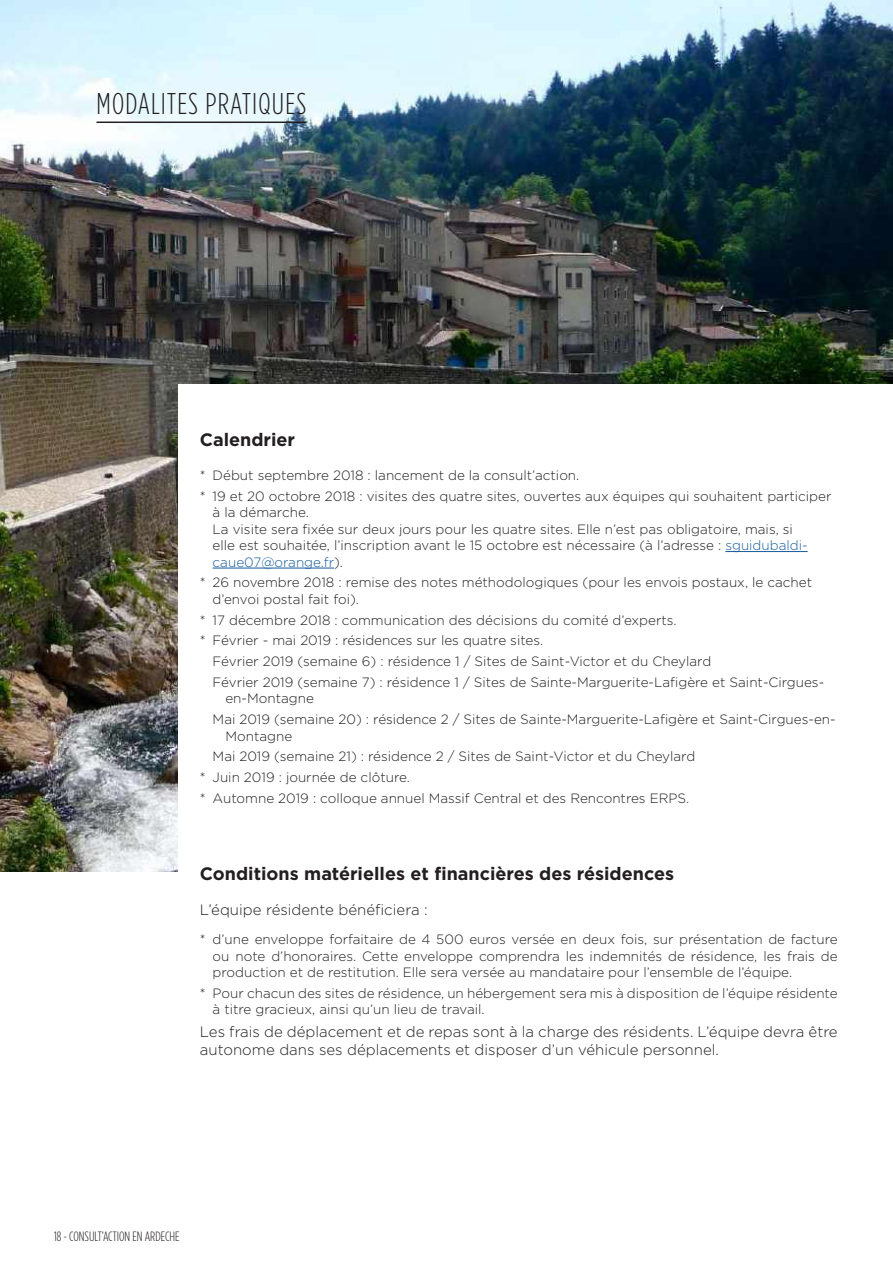
<style>
.page{position:relative;width:893px;height:1263px;background:#fff}
.page>*{position:absolute;margin:0;border:0;box-sizing:border-box;transform-origin:0 0}
.t1{font:300 30px "Gotham Condensed";letter-spacing:.04em;color:#231f20}
.t2{font:700 18px "Gotham";color:#231f20}
.t3{font:300 15px/18px "Gotham";color:#231f20}
.t4{font:300 13.5px/16.5px "Gotham";color:#231f20}
.t5{font:300 13.5px "Gotham Condensed";color:#231f20}
.s1{color:#175d9e}
</style>
<div class="page">
<img style="left:0;top:0;width:893px;height:872px">
<hr style="left:97px;top:122px;width:209px;height:1px;background:#231f20">
<div style="left:179px;top:384px;width:714px;height:825px;background:#fff"></div>
<hr style="left:725px;top:551px;width:83px;height:1px;background:#175d9e">
<hr style="left:213px;top:568px;width:121px;height:1px;background:#175d9e">
<h1 class="t1" style="left:97px;top:87px;width:211px">MODALITES PRATIQUES</h1>
<h2 class="t2" style="left:200px;top:428px;width:97px">Calendrier</h2>
<p class="t4" style="left:200px;top:464px;width:633px;line-height:20.7px">* Début septembre 2018 : lancement de la consult’action.<br>* 19 et 20 octobre 2018 : visites des quatre sites, ouvertes aux équipes qui souhaitent participer</p>
<p class="t4" style="left:213px;top:504px;width:596px">à la démarche.<br>La visite sera fixée sur deux jours pour les quatre sites. Elle n’est pas obligatoire, mais, si elle est souhaitée, l’inscription avant le 15 octobre est nécessaire (à l’adresse : <span class="s1">sguidubaldi&shy;caue07@orange.fr</span>).</p>
<p class="t4" style="left:213px;top:574px;width:601px;text-indent:-13px">* 26 novembre 2018 : remise des notes méthodologiques (pour les envois postaux, le cachet d’envoi postal fait foi).</p>
<p class="t4" style="left:200px;top:609px;width:478px;line-height:20.7px">* 17 décembre 2018 : communication des décisions du comité d’experts. * Février - mai 2019 : résidences sur les quatre sites.</p>
<p class="t4" style="left:213px;top:651px;width:613px;line-height:20.7px">Février 2019 (semaine 6) : résidence 1 / Sites de Saint-Victor et du Cheylard<br>Février 2019 (semaine 7) : résidence 1 / Sites de Sainte-Marguerite-Lafigère et Saint-Cirgues-</p>
<p class="t4" style="left:213px;top:688px;width:624px;line-height:20.7px;text-indent:13px">en-Montagne<br>Mai 2019 (semaine 20) : résidence 2 / Sites de Sainte-Marguerite-Lafigère et Saint-Cirgues-en-</p>
<p class="t4" style="left:225px;top:727px;width:68px">Montagne</p>
<p class="t4" style="left:213px;top:748px;width:484px">Mai 2019 (semaine 21) : résidence 2 / Sites de Saint-Victor et du Cheylard</p>
<p class="t4" style="left:200px;top:769px;width:212px">* Juin 2019 : journée de clôture.</p>
<p class="t4" style="left:200px;top:790px;width:491px">* Automne 2019 : colloque annuel Massif Central et des Rencontres ERPS.</p>
<h2 class="t2" style="left:200px;top:861px;width:476px">Conditions matérielles et financières des résidences</h2>
<p class="t3" style="left:200px;top:900px;width:229px">L’équipe résidente bénéficiera :</p>
<p class="t4" style="left:213px;top:931px;width:627px;text-align:justify;text-indent:-13px">* d’une enveloppe forfaitaire de 4 500 euros versée en deux fois, sur présentation de facture ou note d’honoraires. Cette enveloppe comprendra les indemnités de résidence, les frais de production et de restitution. Elle sera versée au mandataire pour l’ensemble de l’équipe.</p>
<p class="t4" style="left:213px;top:984px;width:627px;text-indent:-13px">* Pour chacun des sites de résidence, un hébergement sera mis à disposition de l’équipe résidente à titre gracieux, ainsi qu’un lieu de travail.</p>
<p class="t3" style="left:200px;top:1022px;width:639px">Les frais de déplacement et de repas sont à la charge des résidents. L’équipe devra être autonome dans ses déplacements et disposer d’un véhicule personnel.</p>
<p class="t5" style="left:54px;top:1229px;width:127px">18 - CONSULT’ACTION EN ARDECHE</p>
</div>
